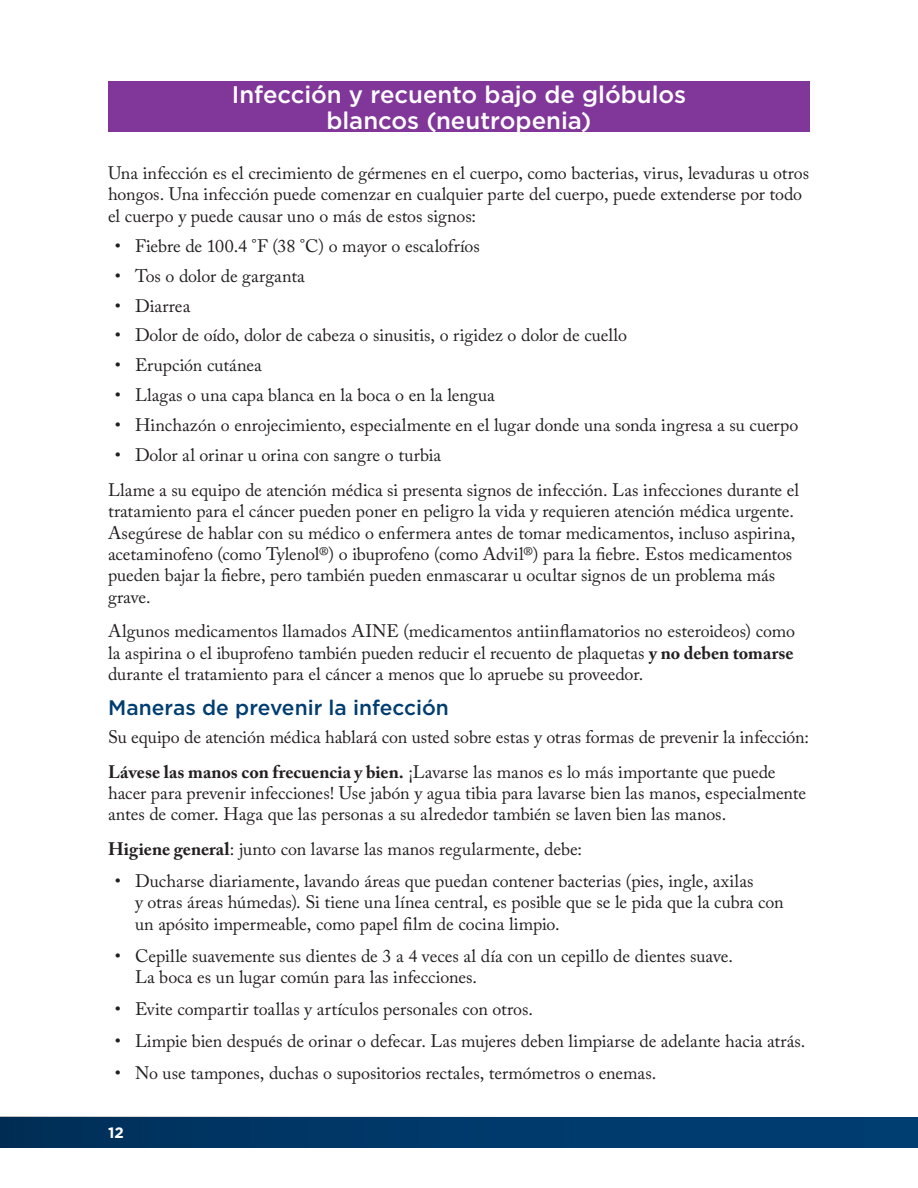
<style>
.page{position:relative;width:918px;height:1188px;background:#fff}
.page>*{position:absolute;margin:0;border:0;box-sizing:border-box;transform-origin:0 0}
.t1{font:500 24px/25.5px "Gotham";color:#fff;text-align:center}
.Sub-header{font:500 21px "Gotham";color:#003d71}
.Body{font:18px/21.3px "Adobe Caslon Pro";letter-spacing:-.005em;color:#231f20}
.t2{font:700 15px "Gotham";color:#fff}
.s1{font-weight:700}
</style>
<div class="page">
<div style="left:0;top:1117px;width:918px;height:31px;background:linear-gradient(to right,#00305b,#003f76)"></div>
<div style="left:108px;top:81px;width:702px;height:50px;background:#813699"></div>
<p class="t1" style="left:232px;top:81px;width:456px">Infección y recuento bajo de glóbulos blancos (neutropenia)</p>
<p class="Body" style="left:108px;top:162px;width:703px">Una infección es el crecimiento de gérmenes en el cuerpo, como bacterias, virus, levaduras u otros hongos. Una infección puede comenzar en cualquier parte del cuerpo, puede extenderse por todo el cuerpo y puede causar uno o más de estos signos:</p>
<p class="Body" style="left:115px;top:235px;width:367px">• Fiebre de 100.4 °F (38 °C) o mayor o escalofríos</p>
<p class="Body" style="left:115px;top:265px;width:192px">• Tos o dolor de garganta</p>
<p class="Body" style="left:115px;top:295px;width:77px">• Diarrea</p>
<p class="Body" style="left:115px;top:325px;width:514px">• Dolor de oído, dolor de cabeza o sinusitis, o rigidez o dolor de cuello</p>
<p class="Body" style="left:115px;top:355px;width:149px">• Erupción cutánea</p>
<p class="Body" style="left:115px;top:385px;width:382px">• Llagas o una capa blanca en la boca o en la lengua</p>
<p class="Body" style="left:115px;top:414px;width:685px">• Hinchazón o enrojecimiento, especialmente en el lugar donde una sonda ingresa a su cuerpo</p>
<p class="Body" style="left:115px;top:444px;width:328px">• Dolor al orinar u orina con sangre o turbia</p>
<p class="Body" style="left:108px;top:479px;width:693px">Llame a su equipo de atención médica si presenta signos de infección. Las infecciones durante el tratamiento para el cáncer pueden poner en peligro la vida y requieren atención médica urgente.<br>Asegúrese de hablar con su médico o enfermera antes de tomar medicamentos, incluso aspirina, acetaminofeno (como Tylenol®) o ibuprofeno (como Advil®) para la fiebre. Estos medicamentos pueden bajar la fiebre, pero también pueden enmascarar u ocultar signos de un problema más grave.</p>
<p class="Body" style="left:108px;top:620px;width:689px;text-align:justify">Algunos medicamentos llamados AINE (medicamentos antiinflamatorios no esteroideos) como la aspirina o el ibuprofeno también pueden reducir el recuento de plaquetas <span class="s1">y no deben tomarse </span>durante el tratamiento para el cáncer a menos que lo apruebe su proveedor.</p>
<p class="Sub-header" style="left:108px;top:694px;width:342px">Maneras de prevenir la infección</p>
<p class="Body" style="left:108px;top:726px;width:703px">Su equipo de atención médica hablará con usted sobre estas y otras formas de prevenir la infección:</p>
<p class="Body" style="left:108px;top:761px;width:700px"><span class="s1">Lávese las manos con frecuencia y bien.</span> ¡Lavarse las manos es lo más importante que puede hacer para prevenir infecciones! Use jabón y agua tibia para lavarse bien las manos, especialmente antes de comer. Haga que las personas a su alrededor también se laven bien las manos.</p>
<p class="Body" style="left:108px;top:838px;width:476px"><span class="s1">Higiene general</span>: junto con lavarse las manos regularmente, debe:</p>
<p class="Body" style="left:135px;top:870px;width:650px;text-indent:-20px">• Ducharse diariamente, lavando áreas que puedan contener bacterias (pies, ingle, axilas<br>y otras áreas húmedas). Si tiene una línea central, es posible que se le pida que la cubra con un apósito impermeable, como papel film de cocina limpio.</p>
<p class="Body" style="left:135px;top:945px;width:600px;text-indent:-20px">• Cepille suavemente sus dientes de 3 a 4 veces al día con un cepillo de dientes suave.<br>La boca es un lugar común para las infecciones.</p>
<p class="Body" style="left:115px;top:998px;width:420px">• Evite compartir toallas y artículos personales con otros.</p>
<p class="Body" style="left:115px;top:1030px;width:692px">• Limpie bien después de orinar o defecar. Las mujeres deben limpiarse de adelante hacia atrás.</p>
<p class="Body" style="left:115px;top:1063px;width:543px">• No use tampones, duchas o supositorios rectales, termómetros o enemas.</p>
<p class="t2" style="left:108px;top:1123px;width:17px">12</p>
</div>
